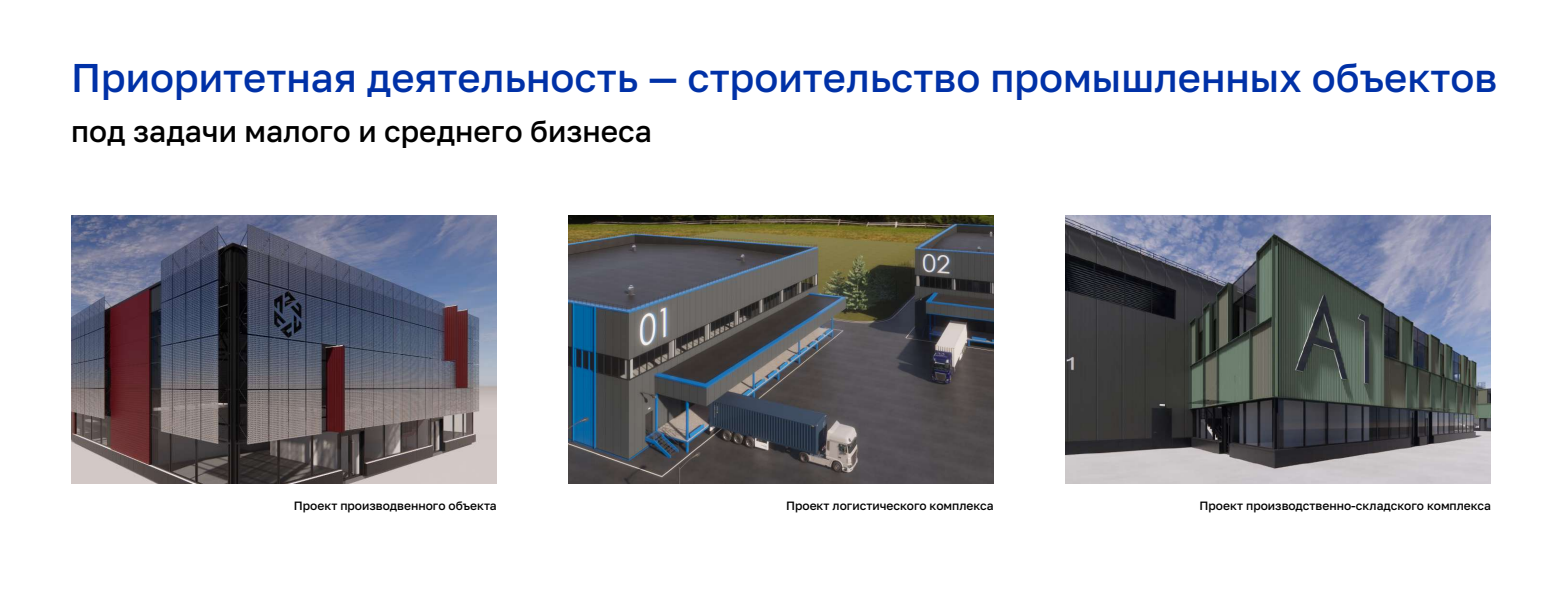
<style>
.page{position:relative;width:1560px;height:596px;background:#fff}
.page>*{position:absolute;margin:0;border:0;box-sizing:border-box;transform-origin:0 0}
.t1{font:500 40px "Golos Text";color:#0031a7}
.t2{font:500 30px "Golos Text";color:#000}
.t3{font:500 12px "Golos Text";color:#000}
</style>
<div class="page">
<img style="left:71px;top:215px;width:425px;height:267px">
<img style="left:1065px;top:215px;width:425px;height:267px">
<img style="left:568px;top:215px;width:425px;height:267px">
<h1 class="t1" style="left:71px;top:53px;width:1427px">Приоритетная деятельность — строительство промышленных объектов</h1>
<h2 class="t2" style="left:71px;top:113px;width:582px">под задачи малого и среднего бизнеса</h2>
<p class="t3" style="left:294px;top:497px;width:204px">Проект производвенного объекта</p>
<p class="t3" style="left:786px;top:497px;width:209px">Проект логистического комплекса</p>
<p class="t3" style="left:1199px;top:497px;width:293px">Проект производственно-складского комплекса</p>
</div>
